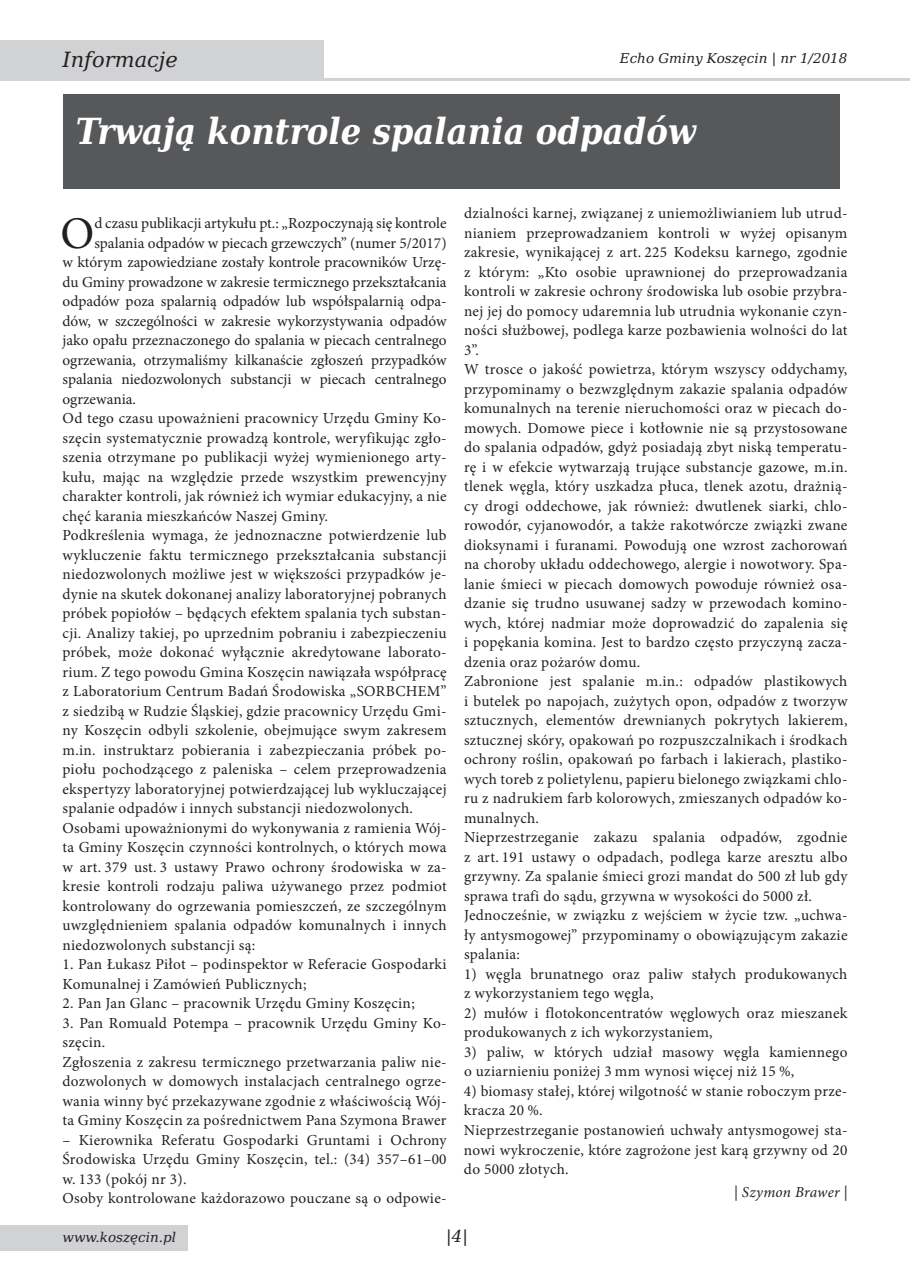
<style>
.page{position:relative;width:910px;height:1280px;background:#fff}
.page>*{position:absolute;margin:0;border:0;box-sizing:border-box;transform-origin:0 0}
.t1{font:45.3px "Minion Pro";color:#231f20}
.t2{font:italic 700 36px "DejaVu Serif Condensed";color:#fff}
.t3{font:italic 21px "DejaVu Serif";color:#231f20}
.t4{font:italic 16.5px "DejaVu Serif";color:#231f20}
.t5{font:15.3px/19.5px "Minion Pro";letter-spacing:.02em;color:#231f20}
.t6{font:15.3px "Minion Pro";color:#231f20}
.t7{font:italic 15.3px "Minion Pro";color:#231f20}
.t8{font:italic 13.5px "DejaVu Serif";color:#231f20}
</style>
<div class="page">
<svg style="left:901px;top:78px;width:9px;height:3px"></svg>
<div style="left:0;top:1225px;width:188px;height:26px;background:#d1d2d4"></div>
<hr style="left:261px;top:78px;width:640px;height:3px;background:#d1d2d4">
<div style="left:0;top:40px;width:323px;height:41px;background:#d1d2d4"></div>
<div style="left:63px;top:94px;width:777px;height:95px;background:#57585a"></div>
<h3 class="t3" style="left:63px;top:44px;width:117px">Informacje</h3>
<p class="t8" style="left:620px;top:48px;width:229px">Echo Gminy Koszęcin | nr 1/2018</p>
<h2 class="t2" style="left:76px;top:103px;width:622px">Trwają kontrole spalania odpadów</h2>
<h1 class="t1" style="left:61px;top:203px;width:35px">O</h1>
<p class="t6" style="left:94px;top:213px;width:354px">d czasu publikacji artykułu pt.: „Rozpoczynają się kontrole</p>
<p class="t6" style="left:94px;top:232px;width:354px">spalania odpadów w piecach grzewczych” (numer 5/2017)</p>
<p class="t6" style="left:63px;top:252px;width:386px">w którym zapowiedziane zostały kontrole pracowników Urzę‑</p>
<p class="t6" style="left:63px;top:271px;width:386px">du Gminy prowadzone w zakresie termicznego przekształcania</p>
<p class="t6" style="left:63px;top:291px;width:386px">odpadów poza spalarnią odpadów lub współspalarnią odpa‑</p>
<p class="t6" style="left:63px;top:310px;width:386px">dów, w szczególności w zakresie wykorzystywania odpadów</p>
<p class="t6" style="left:63px;top:330px;width:386px">jako opału przeznaczonego do spalania w piecach centralnego</p>
<p class="t6" style="left:63px;top:349px;width:386px">ogrzewania, otrzymaliśmy kilkanaście zgłoszeń przypadków</p>
<p class="t6" style="left:63px;top:369px;width:386px">spalania niedozwolonych substancji w piecach centralnego</p>
<p class="t6" style="left:63px;top:388px;width:75px">ogrzewania.</p>
<p class="t5" style="left:63px;top:408px;width:386px">Od tego czasu upoważnieni pracownicy Urzędu Gminy Ko‑</p>
<p class="t5" style="left:63px;top:428px;width:386px">szęcin systematycznie prowadzą kontrole, weryfikując zgło‑</p>
<p class="t5" style="left:63px;top:448px;width:386px">szenia otrzymane po publikacji wyżej wymienionego arty‑</p>
<p class="t5" style="left:63px;top:467px;width:386px">kułu, mając na względzie przede wszystkim prewencyjny</p>
<p class="t5" style="left:63px;top:487px;width:386px">charakter kontroli, jak również ich wymiar edukacyjny, a nie</p>
<p class="t5" style="left:63px;top:506px;width:267px">chęć karania mieszkańców Naszej Gminy.</p>
<p class="t5" style="left:63px;top:526px;width:386px">Podkreślenia wymaga, że jednoznaczne potwierdzenie lub</p>
<p class="t5" style="left:63px;top:545px;width:386px">wykluczenie faktu termicznego przekształcania substancji</p>
<p class="t5" style="left:63px;top:565px;width:386px">niedozwolonych możliwe jest w większości przypadków je‑</p>
<p class="t5" style="left:63px;top:584px;width:386px">dynie na skutek dokonanej analizy laboratoryjnej pobranych</p>
<p class="t5" style="left:63px;top:604px;width:386px">próbek popiołów – będących efektem spalania tych substan‑</p>
<p class="t5" style="left:63px;top:623px;width:386px">cji. Analizy takiej, po uprzednim pobraniu i zabezpieczeniu</p>
<p class="t5" style="left:63px;top:643px;width:386px">próbek, może dokonać wyłącznie akredytowane laborato‑</p>
<p class="t5" style="left:63px;top:662px;width:386px">rium. Z tego powodu Gmina Koszęcin nawiązała współpracę</p>
<p class="t5" style="left:63px;top:682px;width:386px">z Laboratorium Centrum Badań Środowiska „SORBCHEM”</p>
<p class="t5" style="left:63px;top:701px;width:386px">z siedzibą w Rudzie Śląskiej, gdzie pracownicy Urzędu Gmi‑</p>
<p class="t5" style="left:63px;top:721px;width:386px">ny Koszęcin odbyli szkolenie, obejmujące swym zakresem</p>
<p class="t5" style="left:63px;top:740px;width:386px">m.in. instruktarz pobierania i zabezpieczania próbek po‑</p>
<p class="t5" style="left:63px;top:760px;width:386px">piołu pochodzącego z paleniska – celem przeprowadzenia</p>
<p class="t5" style="left:63px;top:779px;width:386px">ekspertyzy laboratoryjnej potwierdzającej lub wykluczającej</p>
<p class="t5" style="left:63px;top:799px;width:352px">spalanie odpadów i innych substancji niedozwolonych.</p>
<p class="t5" style="left:63px;top:818px;width:386px">Osobami upoważnionymi do wykonywania z ramienia Wój‑</p>
<p class="t5" style="left:63px;top:838px;width:386px">ta Gminy Koszęcin czynności kontrolnych, o których mowa</p>
<p class="t5" style="left:63px;top:857px;width:386px">w art. 379 ust. 3 ustawy Prawo ochrony środowiska w za‑</p>
<p class="t5" style="left:63px;top:877px;width:386px">kresie kontroli rodzaju paliwa używanego przez podmiot</p>
<p class="t5" style="left:63px;top:896px;width:386px">kontrolowany do ogrzewania pomieszczeń, ze szczególnym</p>
<p class="t5" style="left:63px;top:916px;width:386px">uwzględnieniem spalania odpadów komunalnych i innych</p>
<p class="t5" style="left:63px;top:935px;width:194px">niedozwolonych substancji są:</p>
<p class="t5" style="left:63px;top:955px;width:386px">1. Pan Łukasz Piłot – podinspektor w Referacie Gospodarki<br>Komunalnej i Zamówień Publicznych;</p>
<p class="t5" style="left:63px;top:994px;width:354px">2. Pan Jan Glanc – pracownik Urzędu Gminy Koszęcin;</p>
<p class="t5" style="left:63px;top:1013px;width:386px">3. Pan Romuald Potempa – pracownik Urzędu Gminy Ko‑ szęcin.<br>Zgłoszenia z zakresu termicznego przetwarzania paliw nie‑ dozwolonych w domowych instalacjach centralnego ogrze‑ wania winny być przekazywane zgodnie z właściwością Wój‑ ta Gminy Koszęcin za pośrednictwem Pana Szymona Brawer</p>
<p class="t5" style="left:63px;top:1130px;width:386px">– Kierownika Referatu Gospodarki Gruntami i Ochrony Środowiska Urzędu Gminy Koszęcin, tel.: (34) 357–61–00 w. 133 (pokój nr 3).<br>Osoby kontrolowane każdorazowo pouczane są o odpowie‑</p>
<p class="t5" style="left:464px;top:203px;width:385px">dzialności karnej, związanej z uniemożliwianiem lub utrud‑ nianiem przeprowadzaniem kontroli w wyżej opisanym zakresie, wynikającej z art. 225 Kodeksu karnego, zgodnie z którym: „Kto osobie uprawnionej do przeprowadzania kontroli w zakresie ochrony środowiska lub osobie przybra‑ nej jej do pomocy udaremnia lub utrudnia wykonanie czyn‑ ności służbowej, podlega karze pozbawienia wolności do lat 3”.<br>W trosce o jakość powietrza, którym wszyscy oddychamy, przypominamy o bezwzględnym zakazie spalania odpadów komunalnych na terenie nieruchomości oraz w piecach do‑ mowych. Domowe piece i kotłownie nie są przystosowane do spalania odpadów, gdyż posiadają zbyt niską temperatu‑ rę i w efekcie wytwarzają trujące substancje gazowe, m.in. tlenek węgla, który uszkadza płuca, tlenek azotu, drażnią‑ cy drogi oddechowe, jak również: dwutlenek siarki, chlo‑ rowodór, cyjanowodór, a także rakotwórcze związki zwane dioksynami i furanami. Powodują one wzrost zachorowań na choroby układu oddechowego, alergie i nowotwory. Spa‑ lanie śmieci w piecach domowych powoduje również osa‑ dzanie się trudno usuwanej sadzy w przewodach komino‑ wych, której nadmiar może doprowadzić do zapalenia się i popękania komina. Jest to bardzo często przyczyną zacza‑ dzenia oraz pożarów domu.<br>Zabronione jest spalanie m.in.: odpadów plastikowych i butelek po napojach, zużytych opon, odpadów z tworzyw sztucznych, elementów drewnianych pokrytych lakierem, sztucznej skóry, opakowań po rozpuszczalnikach i środkach ochrony roślin, opakowań po farbach i lakierach, plastiko‑ wych toreb z polietylenu, papieru bielonego związkami chlo‑ ru z nadrukiem farb kolorowych, zmieszanych odpadów ko‑ munalnych.<br>Nieprzestrzeganie zakazu spalania odpadów, zgodnie z art. 191 ustawy o odpadach, podlega karze aresztu albo grzywny. Za spalanie śmieci grozi mandat do 500 zł lub gdy sprawa trafi do sądu, grzywna w wysokości do 5000 zł.<br>Jednocześnie, w związku z wejściem w życie tzw. „uchwa‑ ły antysmogowej” przypominamy o obowiązującym zakazie spalania:</p>
<p class="t5" style="left:464px;top:964px;width:385px">1) węgla brunatnego oraz paliw stałych produkowanych z wykorzystaniem tego węgla,</p>
<p class="t5" style="left:464px;top:1003px;width:385px">2) mułów i flotokoncentratów węglowych oraz mieszanek produkowanych z ich wykorzystaniem,</p>
<p class="t5" style="left:464px;top:1042px;width:385px">3) paliw, w których udział masowy węgla kamiennego o uziarnieniu poniżej 3 mm wynosi więcej niż 15 %,</p>
<p class="t5" style="left:464px;top:1081px;width:385px">4) biomasy stałej, której wilgotność w stanie roboczym prze‑ kracza 20 %.<br>Nieprzestrzeganie postanowień uchwały antysmogowej sta‑ nowi wykroczenie, które zagrożone jest karą grzywny od 20 do 5000 złotych.</p>
<p class="t7" style="left:734px;top:1182px;width:115px">| Szymon Brawer |</p>
<p class="t8" style="left:63px;top:1227px;width:115px">www.koszęcin.pl</p>
<p class="t4" style="left:446px;top:1224px;width:23px">|4|</p>
</div>
